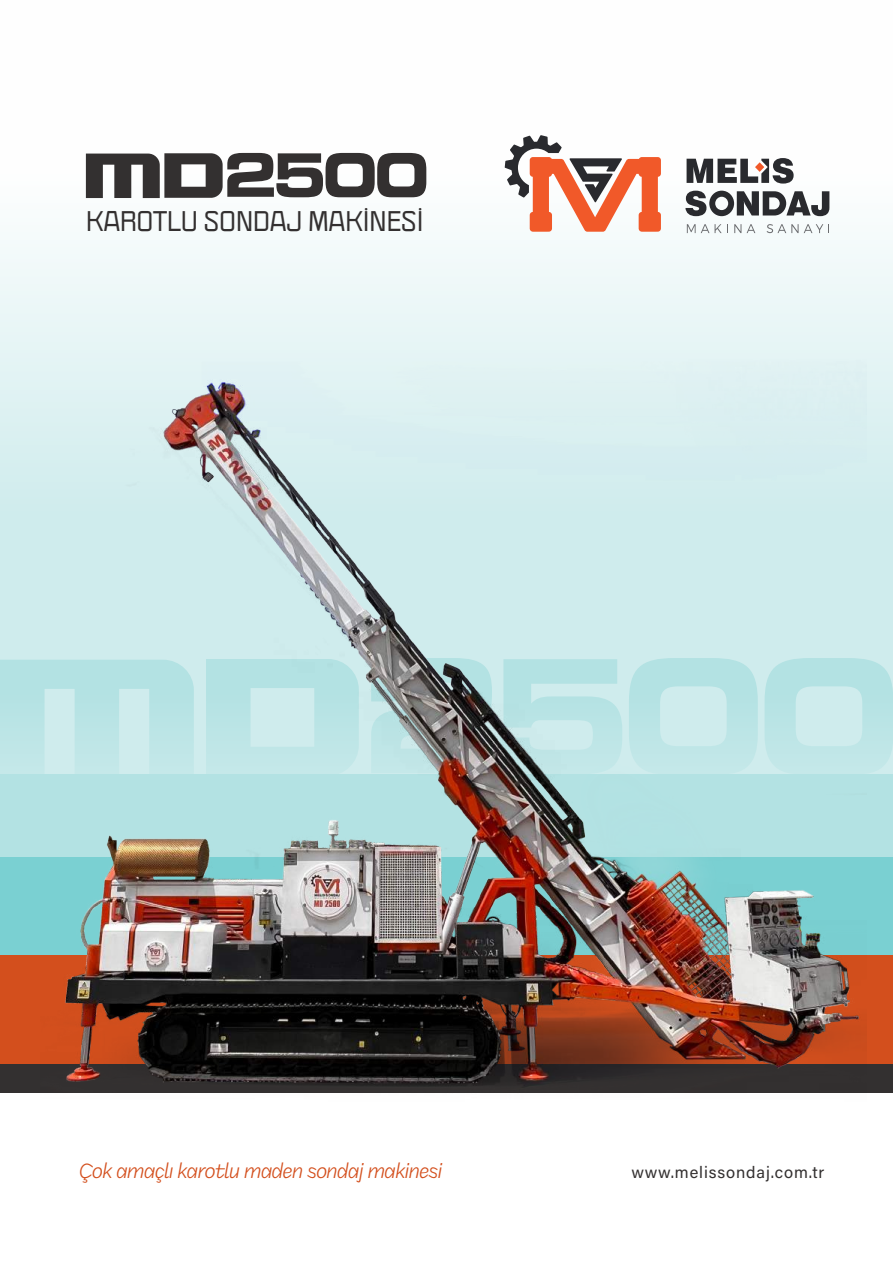
<style>
.page{position:relative;width:893px;height:1263px;background:#fff}
.page>*{position:absolute;margin:0;border:0;box-sizing:border-box;transform-origin:0 0}
.t1{font:700 24.9px "Politica XT";letter-spacing:-.02em;color:#333030}
.t2{font:italic 300 21px "Frequenz";letter-spacing:-.045em;color:#d34f1d}
.t3{font:16.5px "Acumin Variable Concept";letter-spacing:.05em;color:#333030}
</style>
<div class="page">
<div style="left:0;top:1064px;width:893px;height:29px;background:#333030"></div>
<div style="left:0;top:955px;width:893px;height:109px;background:#d34f1d"></div>
<div style="left:0;top:857px;width:893px;height:98px;background:#7ad0d2"></div>
<div style="left:0;top:773px;width:893px;height:84px;background:#b3e2e3"></div>
<svg style="left:0;top:152px;width:893px;height:508px;fill:#f1f9fa"></svg>
<svg style="left:86px;top:153px;width:340px;height:45px"></svg>
<svg style="left:0;top:660px;width:41px;height:114px;background:#b9e4e5"></svg>
<svg style="left:866px;top:658px;width:27px;height:116px;background:#bce5e6"></svg>
<img style="left:41px;top:307px;width:825px;height:779px">
<svg style="left:505px;top:135px;width:156px;height:97px"></svg>
<svg style="left:687px;top:224px;width:22px;height:9px"></svg>
<svg style="left:734px;top:224px;width:7px;height:9px"></svg>
<svg style="left:747px;top:224px;width:8px;height:9px"></svg>
<svg style="left:715px;top:224px;width:13px;height:9px"></svg>
<svg style="left:767px;top:224px;width:62px;height:9px"></svg>
<svg style="left:687px;top:158px;width:107px;height:26px"></svg>
<svg style="left:685px;top:191px;width:144px;height:25px"></svg>
<p class="t1" style="left:86px;top:205px;width:339px">KAROTLU SONDAJ MAKİNESİ</p>
<p class="t2" style="left:79px;top:1155px;width:365px">Çok amaçlı karotlu maden sondaj makinesi</p>
<p class="t3" style="left:631px;top:1161px;width:194px">www.melissondaj.com.tr</p>
</div>
